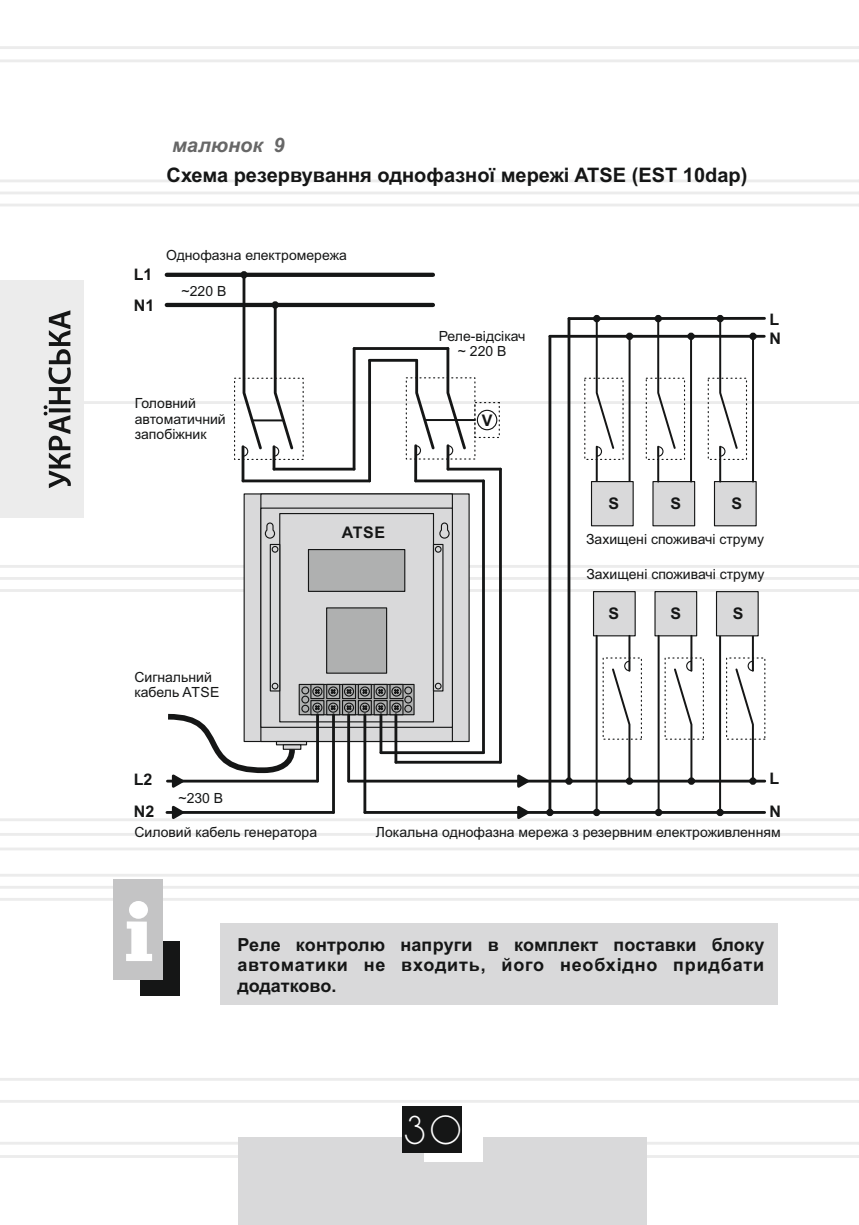
<style>
.page{position:relative;width:859px;height:1225px;background:#fff}
.page>*{position:absolute;margin:0;border:0;box-sizing:border-box;transform-origin:0 0}
.t1{font:35px "DS Standart Cyr";color:#fff}
.t2{font:700 20px "Arial";color:#151616}
.t3{font:italic 700 20px "Arial";color:#676767}
.t4{font:700 18px/20.2px "Arial";letter-spacing:.045em;color:#151616;text-align:justify}
.t5{font:700 16px/32.6px "Arial";color:#151616}
.t6{font:14px/15.6px "Arial";color:#151616}
</style>
<div class="page">
<hr style="left:0;top:179px;width:859px;height:3px;background:#ececec">
<hr style="left:0;top:204px;width:859px;height:2px;background:#ececec">
<hr style="left:0;top:818px;width:859px;height:3px;background:#ececec">
<hr style="left:0;top:847px;width:859px;height:3px;background:#ececec">
<hr style="left:0;top:874px;width:859px;height:2px;background:#ececec">
<hr style="left:0;top:898px;width:859px;height:2px;background:#ececec">
<hr style="left:0;top:1141px;width:859px;height:3px;background:#ececec">
<hr style="left:0;top:1155px;width:859px;height:2px;background:#ececec">
<hr style="left:0;top:46px;width:859px;height:3px;background:#ececec">
<hr style="left:0;top:59px;width:859px;height:3px;background:#ececec">
<hr style="left:0;top:1078px;width:859px;height:2px;background:#ececec">
<hr style="left:0;top:1100px;width:859px;height:2px;background:#ececec">
<hr style="left:0;top:191px;width:859px;height:4px;background:#efefef">
<hr style="left:0;top:833px;width:859px;height:3px;background:#ececec">
<svg style="left:0;top:884px;width:859px;height:6px"></svg>
<div style="left:238px;top:1137px;width:409px;height:88px;background:#d9d9da"></div>
<div style="left:424px;top:1109px;width:59px;height:53px;background:#fff"></div>
<div style="left:402px;top:1106px;width:60px;height:47px;background:#151616"></div>
<hr style="left:332px;top:714px;width:3px;height:98px;background:#151616">
<hr style="left:167px;top:811px;width:166px;height:3px;background:#151616">
<hr style="left:548px;top:336px;width:3px;height:476px;background:#151616">
<hr style="left:719px;top:636px;width:2px;height:176px;background:#151616">
<hr style="left:658px;top:636px;width:2px;height:176px;background:#151616">
<hr style="left:596px;top:636px;width:2px;height:176px;background:#151616">
<hr style="left:365px;top:811px;width:400px;height:3px;background:#151616">
<hr style="left:363px;top:714px;width:3px;height:98px;background:#151616">
<div style="left:593px;top:808px;width:7px;height:8px;background:#151616;border:3px solid #151616;border-radius:50%"></div>
<div style="left:655px;top:808px;width:7px;height:8px;background:#151616;border:3px solid #151616;border-radius:50%"></div>
<svg style="left:546px;top:808px;width:8px;height:8px"></svg>
<svg style="left:716px;top:808px;width:8px;height:8px"></svg>
<svg style="left:169px;top:805px;width:19px;height:14px"></svg>
<svg style="left:515px;top:805px;width:18px;height:14px"></svg>
<svg style="left:0;top:272px;width:859px;height:519px"></svg>
<hr style="left:353px;top:348px;width:3px;height:121px;background:#151616">
<hr style="left:368px;top:360px;width:3px;height:121px;background:#151616">
<hr style="left:354px;top:347px;width:94px;height:3px;background:#151616">
<hr style="left:370px;top:359px;width:47px;height:3px;background:#151616">
<hr style="left:448px;top:468px;width:52px;height:2px;background:#151616">
<hr style="left:416px;top:479px;width:67px;height:3px;background:#151616">
<div style="left:140px;top:941px;width:40px;height:55px;background:#151616"></div>
<div style="left:114px;top:879px;width:49px;height:100px;background:#c4c4c5"></div>
<svg style="left:126px;top:901px;width:26px;height:60px"></svg>
<div style="left:220px;top:923px;width:558px;height:81px;background:#d9d9da"></div>
<h2 class="t3" style="left:172px;top:137px;width:114px">малюнок 9</h2>
<h2 class="t2" style="left:167px;top:168px;width:582px">Схема резервування однофазної мережі ATSE (EST 10dap)</h2>
<p class="t5" style="left:134px;top:260px;width:22px;line-height:31.6px">L1<br>N1</p>
<p class="t6" style="left:166px;top:249px;width:182px">Однофазна електромережа</p>
<p class="t6" style="left:182px;top:284px;width:46px">~220 В</p>
<p class="t6" style="left:135px;top:397px;width:92px">Головний автоматичний запобіжник</p>
<p class="t6" style="left:134px;top:670px;width:87px">Сигнальний кабель ATSE</p>
<p class="t5" style="left:134px;top:764px;width:22px">L2<br>N2</p>
<p class="t6" style="left:178px;top:791px;width:46px">~230 В</p>
<p class="t5" style="left:342px;top:517px;width:45px">ATSE</p>
<p class="t6" style="left:439px;top:329px;width:88px;text-align:center">Реле-відсікач ~ 220 В</p>
<p class="t5" style="left:482px;top:405px;width:12px">V</p>
<p class="t5" style="left:769px;top:311px;width:13px;line-height:19px">L<br>N</p>
<p class="t5" style="left:608px;top:489px;width:12px">S</p>
<p class="t5" style="left:670px;top:489px;width:12px">S</p>
<p class="t5" style="left:731px;top:489px;width:12px">S</p>
<p class="t6" style="left:586px;top:533px;width:180px">Захищені споживачі струму</p>
<p class="t6" style="left:586px;top:568px;width:180px">Захищені споживачі струму</p>
<p class="t5" style="left:608px;top:599px;width:12px">S</p>
<p class="t5" style="left:670px;top:599px;width:12px">S</p>
<p class="t5" style="left:733px;top:599px;width:12px">S</p>
<p class="t5" style="left:769px;top:763px;width:13px">L<br>N</p>
<p class="t6" style="left:134px;top:825px;width:184px">Силовий кабель генератора</p>
<p class="t6" style="left:376px;top:825px;width:406px">Локальна однофазна мережа з резервним електроживленням</p>
<p class="t4" style="left:237px;top:936px;width:528px">Реле контролю напруги в комплект поставки блоку автоматики не входить, його необхідно придбати додатково.</p>
<h1 class="t1" style="left:405px;top:1115px;width:58px">30</h1>
</div>
